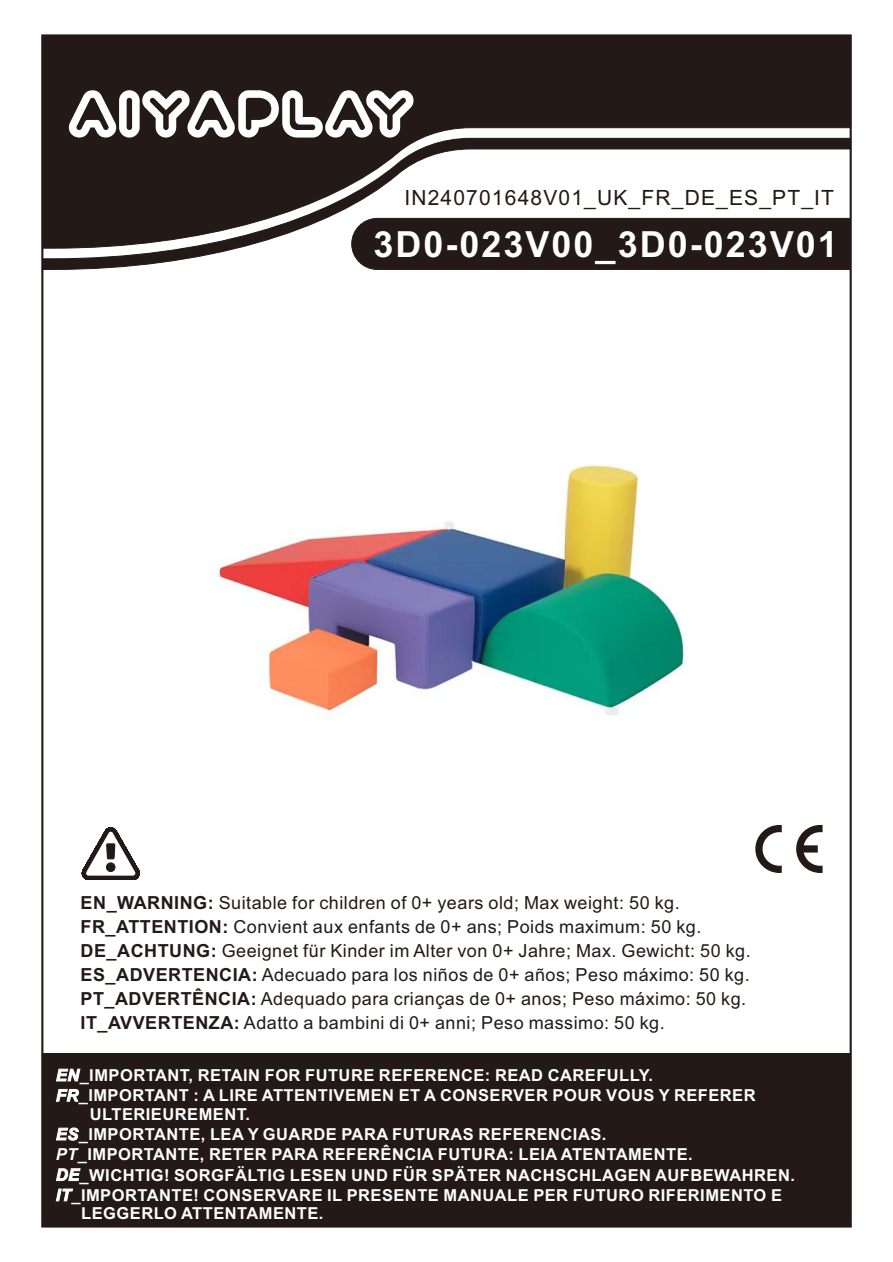
<style>
.page{position:relative;width:893px;height:1262px;background:#fff}
.page>*{position:absolute;margin:0;border:0;box-sizing:border-box;transform-origin:0 0}
.t1{font:700 36px "Arial";letter-spacing:.055em;color:#fff}
.t2{font:21px "Arial";letter-spacing:.055em;color:#231916}
.t3{font:18px/24.2px "Arial";letter-spacing:.03em;color:#231916}
.t4{font:700 16.5px/20.2px "Arial";letter-spacing:.03em;color:#fff}
.s1{font-weight:700}
.s2{font-style:italic}
</style>
<div class="page">
<div style="left:41px;top:1052px;width:810px;height:175px;background:#231916"></div>
<svg style="left:755px;top:825px;width:67px;height:48px"></svg>
<svg style="left:81px;top:827px;width:59px;height:53px"></svg>
<div style="left:41px;top:35px;width:810px;height:102px;background:#231916"></div>
<svg style="left:41px;top:137px;width:810px;height:133px"></svg>
<svg style="left:69px;top:90px;width:344px;height:48px"></svg>
<div style="left:351px;top:217px;width:500px;height:53px;background:#231916"></div>
<img style="left:216px;top:465px;width:471px;height:251px">
<p class="t2" style="left:404px;top:189px;width:431px">IN240701648V01_UK_FR_DE_ES_PT_IT</p>
<h1 class="t1" style="left:373px;top:230px;width:466px">3D0-023V00_3D0-023V01</h1>
<p class="t3" style="left:81px;top:891px;width:671px"><span class="s1">EN_WARNING:</span> Suitable for children of 0+ years old; Max weight: 50 kg.<br><span class="s1">FR_ATTENTION:</span> Convient aux enfants de 0+ ans; Poids maximum: 50 kg.<br><span class="s1">DE_ACHTUNG:</span> Geeignet für Kinder im Alter von 0+ Jahre; Max. Gewicht: 50 kg.<br><span class="s1">ES_ADVERTENCIA:</span> Adecuado para los niños de 0+ años; Peso máximo: 50 kg.<br><span class="s1">PT_ADVERTÊNCIA:</span> Adequado para crianças de 0+ anos; Peso máximo: 50 kg.<br><span class="s1">IT_AVVERTENZA:</span> Adatto a bambini di 0+ anni; Peso massimo: 50 kg.</p>
<p class="t4" style="left:56px;top:1066px;width:701px"><span class="s2">EN_</span>IMPORTANT, RETAIN FOR FUTURE REFERENCE: READ CAREFULLY.<br><span class="s2">FR_</span>IMPORTANT : A LIRE ATTENTIVEMEN ET A CONSERVER POUR VOUS Y REFERER</p>
<p class="t4" style="left:56px;top:1105px;width:740px;text-indent:34px">ULTERIEUREMENT.<br><span class="s2">ES_</span>IMPORTANTE, LEA Y GUARDE PARA FUTURAS REFERENCIAS.<br><span class="s2">PT_</span>IMPORTANTE, RETER PARA REFERÊNCIA FUTURA: LEIA ATENTAMENTE.<br><span class="s2">DE_</span>WICHTIG! SORGFÄLTIG LESEN UND FÜR SPÄTER NACHSCHLAGEN AUFBEWAHREN.<br><span class="s2">IT_</span>IMPORTANTE! CONSERVARE IL PRESENTE MANUALE PER FUTURO RIFERIMENTO E</p>
<p class="t4" style="left:81px;top:1204px;width:244px">LEGGERLO ATTENTAMENTE.</p>
</div>
